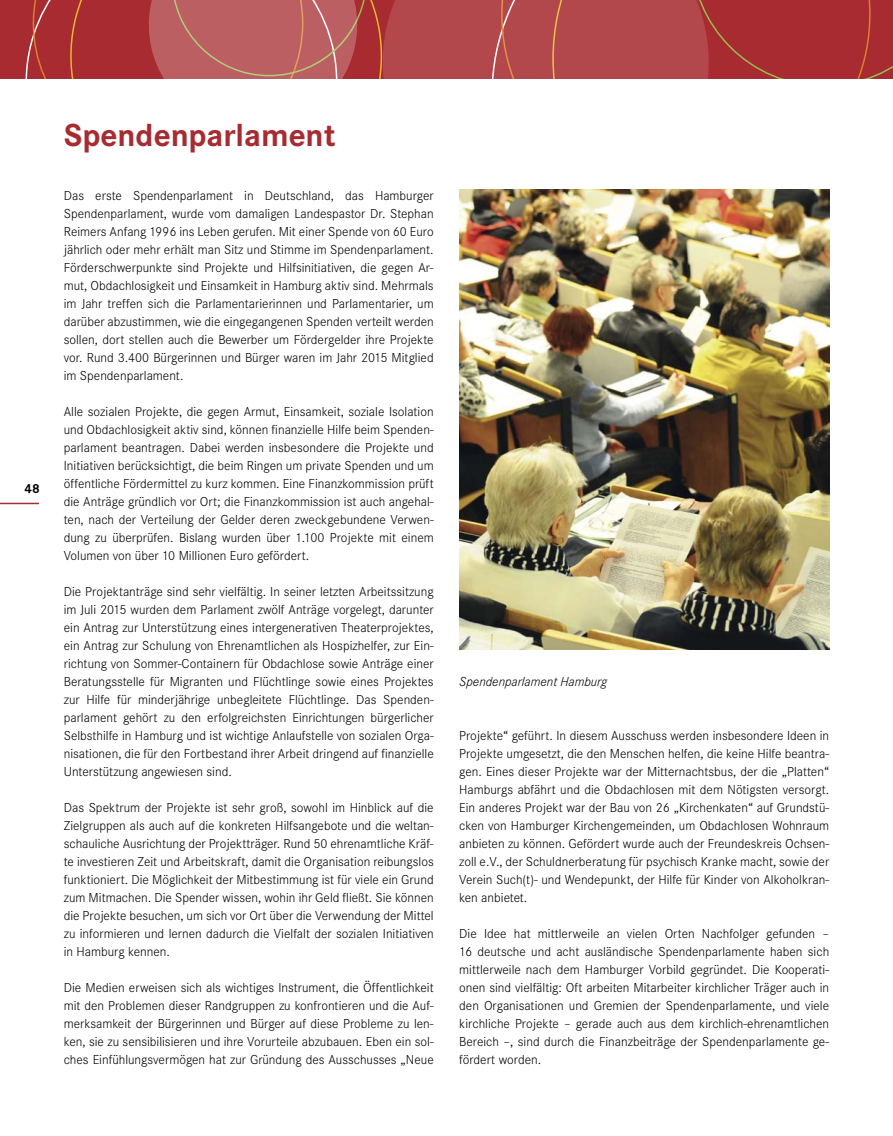
<style>
.page{position:relative;width:893px;height:1136px;background:#fff}
.page>*{position:absolute;margin:0;border:0;box-sizing:border-box;transform-origin:0 0}
.t1{font:700 33px "Corporate S";color:#a72b30}
.t2{font:300 13.5px/18px "Corporate S";color:#000;text-align:justify}
.t3{font:italic 300 13.5px "Corporate S";color:#000}
.t4{font:700 13.5px "Corporate S";color:#000}
</style>
<div class="page">
<div style="left:0;top:0;width:893px;height:79px;background:#a72b30"></div>
<hr style="left:0;top:502px;width:39px;height:2px;background:#a72b30">
<svg style="left:26px;top:0;width:867px;height:79px"></svg>
<img style="left:459px;top:189px;width:370px;height:461px">
<p class="t4" style="left:24px;top:480px;width:17px">48</p>
<h3 class="t1" style="left:64px;top:116px;width:273px">Spendenparlament</h3>
<p class="t2" style="left:64px;top:186px;width:371px">Das erste Spendenparlament in Deutschland, das Hamburger Spenden parlament, wurde vom damaligen Landespastor Dr. Stephan Reimers Anfang 1996 ins Leben gerufen. Mit einer Spende von 60 Euro jährlich oder mehr erhält man Sitz und Stimme im Spendenparlament.<br>Förderschwerpunkte sind Projekte und Hilfsinitiativen, die gegen Ar&shy;mut, Obdachlosigkeit und Einsamkeit in Hamburg aktiv sind. Mehrmals im Jahr treffen sich die Parlamentarierinnen und Parlamentarier, um darüber abzustimmen, wie die eingegangenen Spenden verteilt werden sollen, dort stellen auch die Bewerber um Fördergelder ihre Projekte vor. Rund 3.400 Bürgerinnen und Bürger waren im Jahr 2015 Mitglied im Spendenparlament.</p>
<p class="t2" style="left:64px;top:402px;width:371px">Alle sozialen Projekte, die gegen Armut, Einsamkeit, soziale Isolation und Obdachlosigkeit aktiv sind, können finanzielle Hilfe beim Spenden&shy;parlament beantragen. Dabei werden insbesondere die Projekte und Initiativen berücksichtigt, die beim Ringen um private Spenden und um öffentliche Fördermittel zu kurz kommen. Eine Finanzkommission prüft die Anträge gründlich vor Ort; die Finanzkommission ist auch angehal&shy;ten, nach der Verteilung der Gelder deren zweckgebundene Verwen&shy;dung zu überprüfen. Bislang wurden über 1.100 Projekte mit einem Volumen von über 10 Millionen Euro gefördert.</p>
<p class="t2" style="left:64px;top:582px;width:371px">Die Projektanträge sind sehr vielfältig. In seiner letzten Arbeitssitzung im Juli 2015 wurden dem Parlament zwölf Anträge vorgelegt, darunter ein Antrag zur Unterstützung eines intergenerativen Theaterprojektes, ein Antrag zur Schulung von Ehrenamtlichen als Hospizhelfer, zur Ein&shy;richtung von Sommer-Containern für Obdachlose sowie Anträge einer Beratungsstelle für Migranten und Flüchtlinge sowie eines Projektes zur Hilfe für minderjährige unbegleitete Flüchtlinge. Das Spenden&shy;parlament gehört zu den erfolgreichsten Einrichtungen bürgerlicher Selbsthilfe in Hamburg und ist wichtige Anlaufstelle von sozialen Orga&shy;nisationen, die für den Fortbestand ihrer Arbeit dringend auf finanzielle Unterstützung angewiesen sind.</p>
<p class="t2" style="left:64px;top:798px;width:371px">Das Spektrum der Projekte ist sehr groß, sowohl im Hinblick auf die Zielgruppen als auch auf die konkreten Hilfsangebote und die weltan&shy;schauliche Ausrichtung der Projektträger. Rund 50 ehrenamtliche Kräf&shy;te investieren Zeit und Arbeitskraft, damit die Organisation reibungslos funktioniert. Die Möglichkeit der Mitbestimmung ist für viele ein Grund zum Mitmachen. Die Spender wissen, wohin ihr Geld fließt. Sie können die Projekte besuchen, um sich vor Ort über die Verwendung der Mittel zu informieren und lernen dadurch die Vielfalt der sozialen Initiativen in Hamburg kennen.</p>
<p class="t2" style="left:64px;top:978px;width:371px">Die Medien erweisen sich als wichtiges Instrument, die Öffentlichkeit mit den Problemen dieser Randgruppen zu konfrontieren und die Auf&shy;merksamkeit der Bürgerinnen und Bürger auf diese Probleme zu len&shy;ken, sie zu sensibilisieren und ihre Vorurteile abzubauen. Eben ein sol&shy;ches Einfühlungsvermögen hat zur Gründung des Ausschusses „Neue</p>
<p class="t3" style="left:459px;top:674px;width:150px">Spendenparlament Hamburg</p>
<p class="t2" style="left:459px;top:726px;width:371px">Projekte“ geführt. In diesem Ausschuss werden insbesondere Ideen in Projekte umgesetzt, die den Menschen helfen, die keine Hilfe beantra&shy;gen. Eines dieser Projekte war der Mitternachtsbus, der die „Platten“ Hamburgs abfährt und die Obdachlosen mit dem Nötigsten versorgt.<br>Ein anderes Projekt war der Bau von 26 „Kirchenkaten“ auf Grundstü&shy;cken von Hamburger Kirchengemeinden, um Obdachlosen Wohnraum anbieten zu können. Gefördert wurde auch der Freundeskreis Ochsen&shy;zoll e.V., der Schuldnerberatung für psychisch Kranke macht, sowie der Verein Such(t)- und Wendepunkt, der Hilfe für Kinder von Alkoholkran&shy;ken anbietet.</p>
<p class="t2" style="left:459px;top:924px;width:371px">Die Idee hat mittlerweile an vielen Orten Nachfolger gefunden – 16 deutsche und acht ausländische Spendenparlamente haben sich mittlerweile nach dem Hamburger Vorbild gegründet. Die Kooperati&shy;onen sind vielfältig: Oft arbeiten Mitarbeiter kirchlicher Träger auch in den Organisationen und Gremien der Spendenparlamente, und viele kirchliche Projekte – gerade auch aus dem kirchlich-ehrenamtlichen Bereich –, sind durch die Finanzbeiträge der Spendenparlamente ge&shy;fördert worden.</p>
</div>
